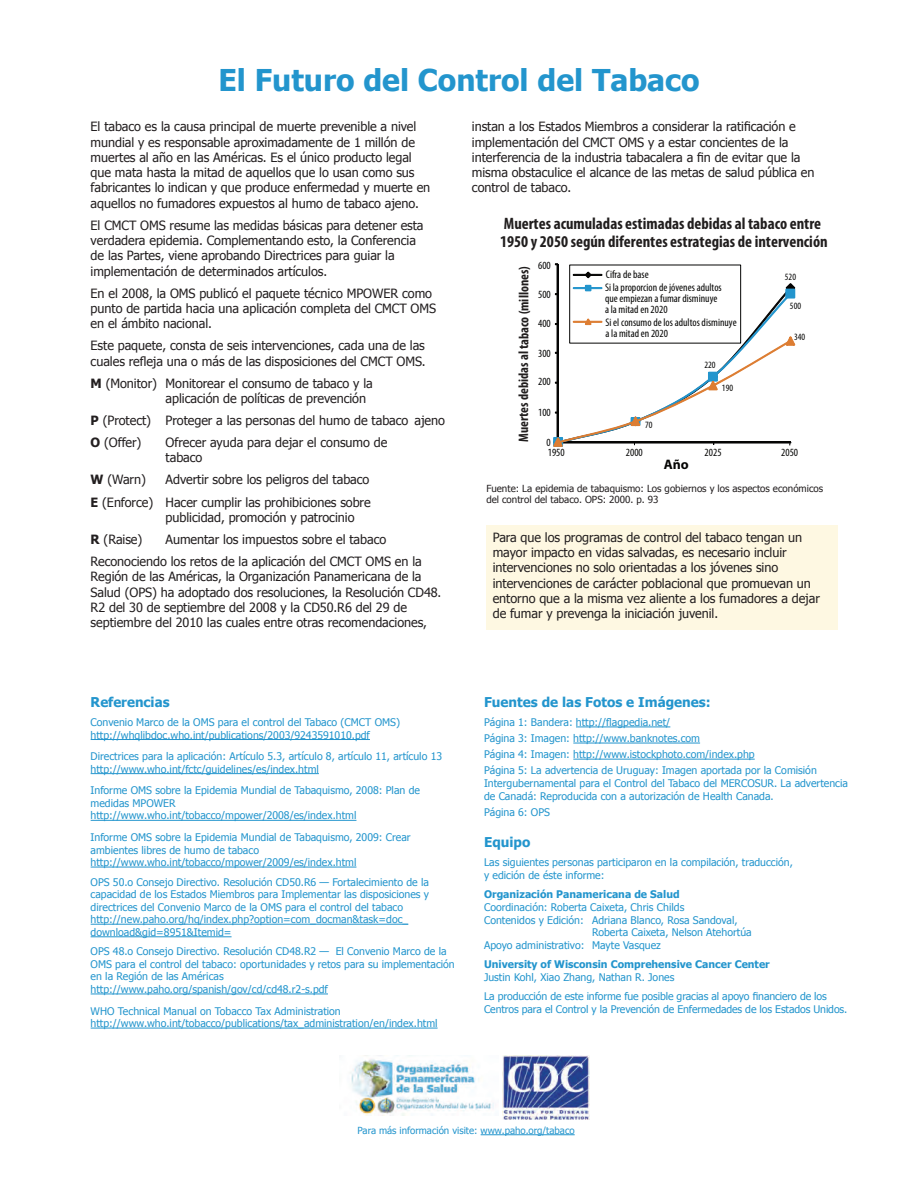
<style>
.page{position:relative;width:918px;height:1188px;background:#fff}
.page>*{position:absolute;margin:0;border:0;box-sizing:border-box;transform-origin:0 0}
.Page_title{font:700 30px "Tahoma";color:#2395cd}
.t1{font:700 condensed 16.5px/17.9px "Myriad Pro";color:#211e1e}
.t2{font:700 condensed 13.8px "Myriad Pro";letter-spacing:-.005em;color:#211e1e}
.t3{font:700 13.8px "Myriad Pro";color:#050504}
.Ack_Ref_body_text{font:700 13.5px "Tahoma";color:#2395cd}
.body_text{font:700 13.5px "Tahoma";color:#2395cd}
.Ack_Ref_Title{font:700 13.5px "Tahoma";color:#2395cd}
.body_text-2{font:12.75px/15.3px "Tahoma";letter-spacing:-.005em;color:#231f20}
.t4{font:condensed 11.1px/11.1px "Myriad Pro";color:#050504}
.Ack_Ref_body_text-2{font:10.5px/12.6px "Tahoma";color:#2395cd}
.footer_text{font:10.5px/12.6px "Tahoma";color:#2395cd}
.footer_text-2{font:700 10.5px "Tahoma";color:#2395cd}
.smallest_of_text{font:9.75px/11.7px "Tahoma";color:#231f20}
.body_text-3{font:9.75px "Tahoma";color:#2395cd}
.t5{font:condensed 9.6px "Myriad Pro";color:#050504}
.s1{font-weight:700}
</style>
<div class="page">
<hr style="left:91px;top:739px;width:279px;height:1px;background:#2395cd">
<hr style="left:91px;top:773px;width:228px;height:1px;background:#2395cd">
<hr style="left:91px;top:820px;width:265px;height:1px;background:#2395cd">
<hr style="left:91px;top:867px;width:265px;height:1px;background:#2395cd">
<hr style="left:91px;top:924px;width:317px;height:1px;background:#2395cd">
<hr style="left:91px;top:936px;width:141px;height:1px;background:#2395cd">
<hr style="left:91px;top:994px;width:237px;height:1px;background:#2395cd">
<hr style="left:91px;top:1028px;width:347px;height:1px;background:#2395cd">
<hr style="left:576px;top:727px;width:94px;height:1px;background:#2395cd">
<hr style="left:573px;top:743px;width:127px;height:1px;background:#2395cd">
<hr style="left:573px;top:759px;width:182px;height:1px;background:#2395cd">
<img style="left:350px;top:1059px;width:144px;height:57px">
<img style="left:503px;top:1056px;width:86px;height:64px">
<hr style="left:481px;top:1134px;width:94px;height:1px;background:#2395cd">
<div style="left:486px;top:525px;width:352px;height:105px;background:#fef8e2"></div>
<div style="left:557px;top:264px;width:1px;height:179px;border:1px solid #050504"></div>
<svg style="left:553px;top:271px;width:243px;height:176px"></svg>
<div style="left:569px;top:265px;width:172px;height:78px;border:1px solid #050504"></div>
<p class="Page_title" style="left:218px;top:59px;width:483px">El Futuro del Control del Tabaco</p>
<p class="body_text-2" style="left:91px;top:118px;width:341px">El tabaco es la causa principal de muerte prevenible a nivel mundial y es responsable aproximadamente de 1 millón de muertes al año en las Américas. Es el único producto legal que mata hasta la mitad de aquellos que lo usan como sus fabricantes lo indican y que produce enfermedad y muerte en aquellos no fumadores expuestos al humo de tabaco ajeno.</p>
<p class="body_text-2" style="left:91px;top:217px;width:334px">El CMCT OMS resume las medidas básicas para detener esta verdadera epidemia. Complementando esto, la Conferencia de las Partes, viene aprobando Directrices para guiar la implementación de determinados artículos.</p>
<p class="body_text-2" style="left:91px;top:285px;width:347px">En el 2008, la OMS publicó el paquete técnico MPOWER como punto de partida hacia una aplicación completa del CMCT OMS en el ámbito nacional.</p>
<p class="body_text-2" style="left:91px;top:338px;width:337px">Este paquete, consta de seis intervenciones, cada una de las cuales refleja una o más de las disposiciones del CMCT OMS.</p>
<p class="body_text-2" style="left:166px;top:375px;width:209px;text-indent:-75px"><span class="s1">M</span> (Monitor) Monitorear el consumo de tabaco y la aplicación de políticas de prevención</p>
<p class="body_text-2" style="left:91px;top:412px;width:356px"><span class="s1">P</span> (Protect) Proteger a las personas del humo de tabaco ajeno</p>
<p class="body_text-2" style="left:91px;top:434px;width:52px"><span class="s1">O</span> (Offer)</p>
<p class="body_text-2" style="left:166px;top:434px;width:223px">Ofrecer ayuda para dejar el consumo de tabaco</p>
<p class="body_text-2" style="left:91px;top:472px;width:57px"><span class="s1">W</span> (Warn)</p>
<p class="body_text-2" style="left:166px;top:472px;width:205px">Advertir sobre los peligros del tabaco</p>
<p class="body_text-2" style="left:166px;top:494px;width:207px;text-indent:-75px"><span class="s1">E</span> (Enforce) Hacer cumplir las prohibiciones sobre publicidad, promoción y patrocinio</p>
<p class="body_text-2" style="left:91px;top:531px;width:53px"><span class="s1">R</span> (Raise)</p>
<p class="body_text-2" style="left:166px;top:531px;width:222px">Aumentar los impuestos sobre el tabaco</p>
<p class="body_text-2" style="left:91px;top:553px;width:352px">Reconociendo los retos de la aplicación del CMCT OMS en la Región de las Américas, la Organización Panamericana de la Salud (OPS) ha adoptado dos resoluciones, la Resolución CD48.<br>R2 del 30 de septiembre del 2008 y la CD50.R6 del 29 de septiembre del 2010 las cuales entre otras recomendaciones,</p>
<p class="body_text-2" style="left:472px;top:118px;width:344px">instan a los Estados Miembros a considerar la ratificación e implementación del CMCT OMS y a estar concientes de la interferencia de la industria tabacalera a fin de evitar que la misma obstaculice el alcance de las metas de salud pública en control de tabaco.</p>
<p class="t1" style="left:500px;top:215px;width:329px">Muertes acumuladas estimadas debidas al tabaco entre<br>1950 y 2050 según diferentes estrategias de intervención</p>
<p class="t2" style="left:515px;top:442px;width:177px;rotate:-90deg">Muertes debidas al tabaco (millones)</p>
<p class="t4" style="left:538px;top:259px;width:14px">600</p>
<p class="t4" style="left:605px;top:267px;width:118px;line-height:13.4px">Cifra de base<br>Si la proporcion de jóvenes adultos</p>
<p class="t4" style="left:605px;top:293px;width:114px">que empiezan a fumar disminuye a la mitad en 2020</p>
<p class="t4" style="left:606px;top:317px;width:133px">Si el consumo de los adultos disminuye a la mitad en 2020</p>
<p class="t5" style="left:785px;top:271px;width:13px">520</p>
<p class="t4" style="left:538px;top:288px;width:14px">500</p>
<p class="t4" style="left:538px;top:317px;width:14px">400</p>
<p class="t4" style="left:538px;top:347px;width:14px">300</p>
<p class="t4" style="left:538px;top:376px;width:14px">200</p>
<p class="t4" style="left:538px;top:407px;width:14px">100</p>
<p class="t4" style="left:547px;top:437px;width:6px">0</p>
<p class="t5" style="left:790px;top:300px;width:13px">500</p>
<p class="t5" style="left:794px;top:331px;width:13px">340</p>
<p class="t5" style="left:704px;top:359px;width:13px">220</p>
<p class="t5" style="left:722px;top:382px;width:13px">190</p>
<p class="t5" style="left:645px;top:419px;width:9px">70</p>
<p class="t4" style="left:548px;top:447px;width:18px">1950</p>
<p class="t4" style="left:626px;top:447px;width:18px">2000</p>
<p class="t4" style="left:705px;top:447px;width:18px">2025</p>
<p class="t4" style="left:781px;top:447px;width:18px">2050</p>
<p class="t3" style="left:664px;top:455px;width:27px">Año</p>
<p class="smallest_of_text" style="left:486px;top:482px;width:338px">Fuente: La epidemia de tabaquismo: Los gobiernos y los aspectos económicos del control del tabaco. OPS: 2000. p. 93</p>
<p class="body_text-2" style="left:493px;top:529px;width:329px">Para que los programas de control del tabaco tengan un mayor impacto en vidas salvadas, es necesario incluir intervenciones no solo orientadas a los jóvenes sino intervenciones de carácter poblacional que promuevan un entorno que a la misma vez aliente a los fumadores a dejar de fumar y prevenga la iniciación juvenil.</p>
<p class="body_text" style="left:91px;top:692px;width:80px">Referencias</p>
<p class="Ack_Ref_body_text-2" style="left:91px;top:715px;width:311px">Convenio Marco de la OMS para el control del Tabaco (CMCT OMS) http://whqlibdoc.who.int/publications/2003/9243591010.pdf</p>
<p class="Ack_Ref_body_text-2" style="left:91px;top:750px;width:353px">Directrices para la aplicación: Artículo 5.3, artículo 8, artículo 11, artículo 13 http://www.who.int/fctc/guidelines/es/index.html</p>
<p class="Ack_Ref_body_text-2" style="left:91px;top:784px;width:331px">Informe OMS sobre la Epidemia Mundial de Tabaquismo, 2008: Plan de medidas MPOWER http://www.who.int/tobacco/mpower/2008/es/index.html</p>
<p class="Ack_Ref_body_text-2" style="left:91px;top:830px;width:322px">Informe OMS sobre la Epidemia Mundial de Tabaquismo, 2009: Crear ambientes libres de humo de tabaco http://www.who.int/tobacco/mpower/2009/es/index.html</p>
<p class="Ack_Ref_body_text-2" style="left:91px;top:875px;width:340px">OPS 50.o Consejo Directivo. Resolución CD50.R6 — Fortalecimiento de la capacidad de los Estados Miembros para Implementar las disposiciones y directrices del Convenio Marco de la OMS para el control del tabaco http://new.paho.org/hq/index.php?option=com_docman&amp;task=doc_ download&amp;gid=8951&amp;Itemid=</p>
<p class="Ack_Ref_body_text-2" style="left:91px;top:945px;width:366px">OPS 48.o Consejo Directivo. Resolución CD48.R2 — El Convenio Marco de la OMS para el control del tabaco: oportunidades y retos para su implementación en la Región de las Américas http://www.paho.org/spanish/gov/cd/cd48.r2-s.pdf</p>
<p class="Ack_Ref_body_text-2" style="left:91px;top:1004px;width:348px">WHO Technical Manual on Tobacco Tax Administration http://www.who.int/tobacco/publications/tax_administration/en/index.html</p>
<p class="Ack_Ref_body_text" style="left:484px;top:692px;width:228px">Fuentes de las Fotos e Imágenes:</p>
<p class="footer_text" style="left:484px;top:715px;width:188px">Página 1: Bandera: http://flagpedia.net/</p>
<p class="footer_text" style="left:484px;top:732px;width:218px">Página 3: Imagen: http://www.banknotes.com</p>
<p class="footer_text" style="left:484px;top:748px;width:272px">Página 4: Imagen: http://www.istockphoto.com/index.php</p>
<p class="footer_text" style="left:484px;top:764px;width:365px">Página 5: La advertencia de Uruguay: Imagen aportada por la Comisión<br>Intergubernamental para el Control del Tabaco del MERCOSUR. La advertencia de Canadá: Reproducida con a autorización de Health Canada.</p>
<p class="footer_text" style="left:484px;top:805px;width:67px">Página 6: OPS</p>
<p class="Ack_Ref_Title" style="left:484px;top:833px;width:48px">Equipo</p>
<p class="Ack_Ref_body_text-2" style="left:484px;top:856px;width:310px">Las siguientes personas participaron en la compilación, traducción, y edición de éste informe:</p>
<p class="footer_text-2" style="left:484px;top:887px;width:197px">Organización Panamericana de Salud</p>
<p class="footer_text" style="left:484px;top:900px;width:202px">Coordinación: Roberta Caixeta, Chris Childs</p>
<p class="footer_text" style="left:484px;top:913px;width:255px">Contenidos y Edición: Adriana Blanco, Rosa Sandoval,</p>
<p class="footer_text" style="left:592px;top:926px;width:161px">Roberta Caixeta, Nelson Atehortúa</p>
<p class="footer_text" style="left:484px;top:938px;width:178px">Apoyo administrativo: Mayte Vasquez</p>
<p class="footer_text-2" style="left:484px;top:957px;width:287px">University of Wisconsin Comprehensive Cancer Center</p>
<p class="footer_text" style="left:484px;top:970px;width:192px">Justin Kohl, Xiao Zhang, Nathan R. Jones</p>
<p class="Ack_Ref_body_text-2" style="left:484px;top:990px;width:365px">La producción de este informe fue posible gracias al apoyo financiero de los<br>Centros para el Control y la Prevención de Enfermedades de los Estados Unidos.</p>
<p class="body_text-3" style="left:358px;top:1124px;width:219px">Para más información visite: www.paho.org/tabaco</p>
</div>
